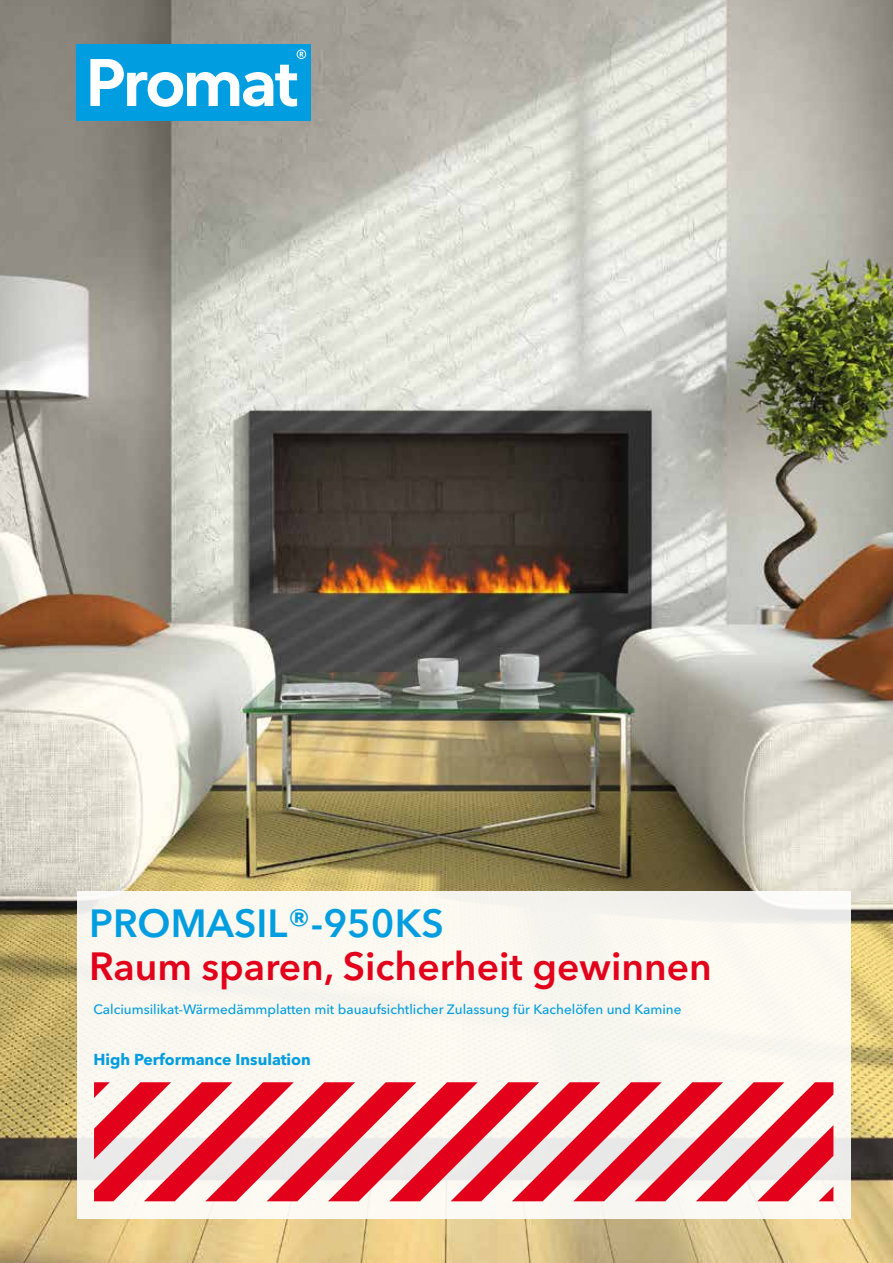
<style>
.page{position:relative;width:893px;height:1263px;background:#fff}
.page>*{position:absolute;margin:0;border:0;box-sizing:border-box;transform-origin:0 0}
.t1{font:600 39px "Avenir Next W1 G";color:#e2001a}
.t2{font:600 39px "Avenir Next W1 G";color:#009ee0}
.t3{font:700 15.75px "Avenir Next W1 G";color:#009ee0}
.t4{font:500 13.5px "Avenir Next W1 G";color:#009ee0}
</style>
<div class="page">
<img style="left:0;top:0;width:893px;height:1263px">
<div style="left:77px;top:45px;width:234px;height:76px;background:#009ee0"></div>
<svg style="left:90px;top:49px;width:216px;height:58px"></svg>
<div style="left:77px;top:891px;width:773px;height:327px;background:#faf8f0"></div>
<svg style="left:94px;top:1082px;width:77px;height:119px"></svg>
<svg style="left:171px;top:1082px;width:662px;height:119px"></svg>
<h1 class="t2" style="left:89px;top:899px;width:356px">PROMASIL®-950KS</h1>
<h1 class="t1" style="left:89px;top:943px;width:624px">Raum sparen, Sicherheit gewinnen</h1>
<p class="t4" style="left:94px;top:1001px;width:589px">Calciumsilikat-Wärmedämmplatten mit bauaufsichtlicher Zulassung für Kachelöfen und Kamine</p>
<p class="t3" style="left:94px;top:1050px;width:219px">High Performance Insulation</p>
</div>
